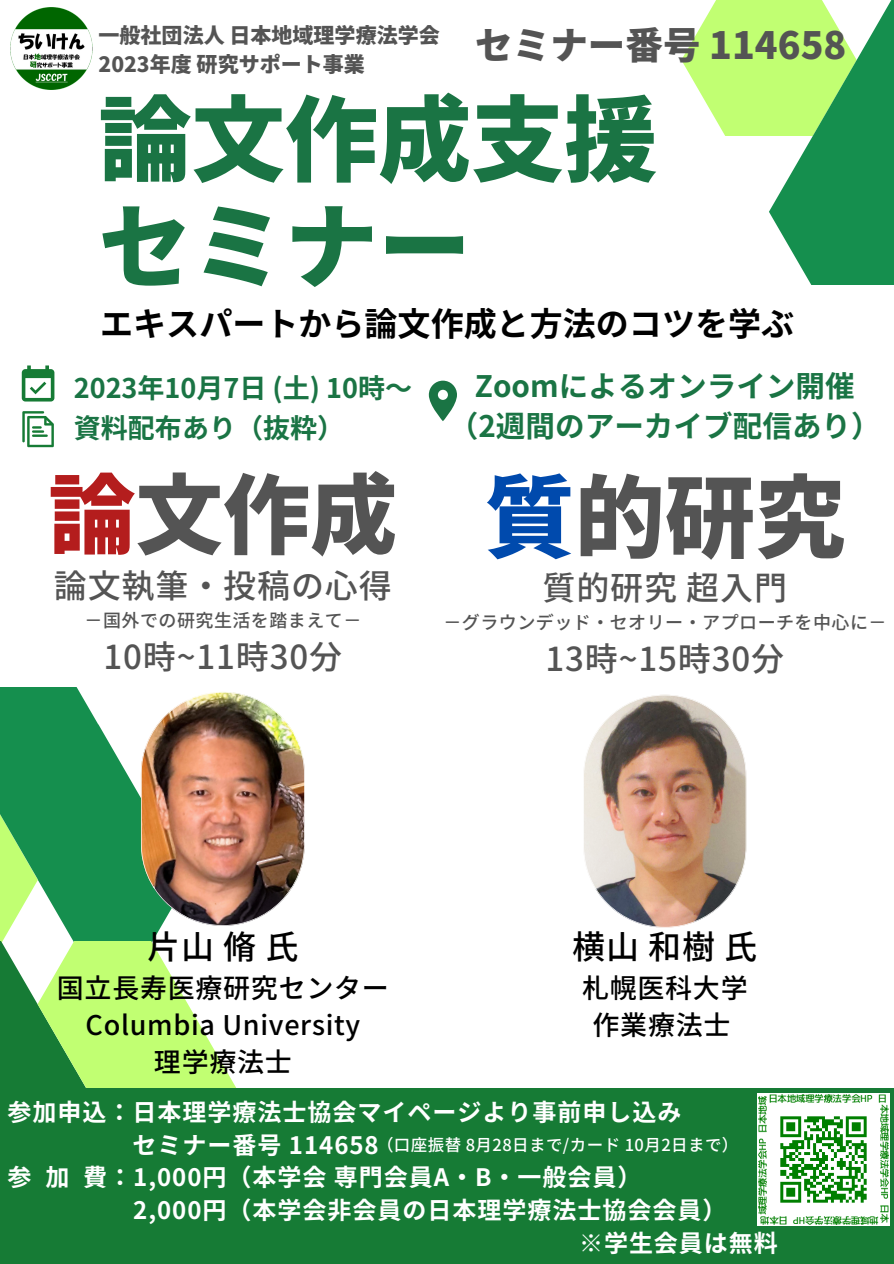
<style>
.page{position:relative;width:894px;height:1264px;background:#fff}
.page>*{position:absolute;margin:0;border:0;box-sizing:border-box;transform-origin:0 0}
.t1{font:800 93px "Source Han Sans JP";color:#1a7444}
.t2{font:800 90px "Source Han Sans JP";color:#545454}
.t3{font:800 87px "Source Han Sans JP";color:#545454}
.t4{font:800 37.5px "Source Han Sans JP";color:#545454}
.t5{font:500 33px "Source Han Sans JP";letter-spacing:.025em;color:#545454}
.t6{font:700 33px "Source Han Sans JP";color:#000}
.t7{font:500 33px "Source Han Sans JP";letter-spacing:.15em;color:#000}
.t8{font:700 29.55px "Source Han Sans JP";color:#1a7444}
.t9{font:500 27px "Source Han Sans JP";letter-spacing:.025em;color:#000}
.t10{font:700 27px "Source Han Sans JP";color:#1a7444}
.t11{font:700 24px "Source Han Sans JP";letter-spacing:.04em;color:#fff}
.t12{font:800 21px "Source Han Sans JP";color:#545454}
.t13{font:500 18px "Source Han Sans JP";letter-spacing:.025em;color:#545454}
.t14{font:500 16.5px "Source Han Sans JP";letter-spacing:.025em;color:#fff}
.s1{color:#b41d1d}
.s2{color:#004aad}
</style>
<div class="page">
<svg style="left:113px;top:750px;width:49px;height:191px;background:#339d65"></svg>
<svg style="left:681px;top:0;width:212px;height:284px"></svg>
<svg style="left:0;top:687px;width:113px;height:401px;background:#40a364"></svg>
<svg style="left:38px;top:941px;width:199px;height:147px;fill:#c1ff72"></svg>
<div style="left:0;top:1088px;width:893px;height:175px;background:#167b35"></div>
<svg style="left:22px;top:365px;width:32px;height:36px"></svg>
<svg style="left:428px;top:380px;width:29px;height:41px"></svg>
<svg style="left:22px;top:411px;width:32px;height:36px"></svg>
<img style="left:10px;top:8px;width:83px;height:81px">
<img style="left:757px;top:1093px;width:132px;height:132px">
<img style="left:141px;top:692px;width:163px;height:233px">
<img style="left:584px;top:694px;width:162px;height:233px">
<p class="t12" style="left:98px;top:19px;width:342px">一般社団法人日本地域理学療法学会</p>
<p class="t12" style="left:98px;top:48px;width:268px">2023年度研究サポート事業</p>
<p class="t4" style="left:475px;top:16px;width:372px">セミナー番号 114658</p>
<p class="t1" style="left:98px;top:66px;width:560px">論文作成支援</p>
<p class="t1" style="left:98px;top:173px;width:374px">セミナー</p>
<p class="t6" style="left:100px;top:298px;width:695px">エキスパートから論文作成と方法のコツを学ぶ</p>
<p class="t10" style="left:74px;top:366px;width:338px">2023年10月 7日 (土) 10時～</p>
<p class="t8" style="left:474px;top:362px;width:381px">Zoomによるオンライン開催</p>
<p class="t10" style="left:74px;top:406px;width:272px">資料配布あり（抜粋）</p>
<p class="t8" style="left:448px;top:403px;width:433px">（2週間のアーカイブ配信あり）</p>
<p class="t3" style="left:49px;top:446px;width:350px"><span class="s1">論</span>文作成</p>
<p class="t5" style="left:54px;top:559px;width:339px">論文執筆・投稿の心得</p>
<p class="t13" style="left:85px;top:606px;width:273px">－国外での研究生活を踏まえて－</p>
<p class="t5" style="left:104px;top:630px;width:240px">10時~11時30分</p>
<p class="t2" style="left:484px;top:446px;width:362px"><span class="s2">質</span>的研究</p>
<p class="t5" style="left:542px;top:561px;width:240px">質的研究超入門</p>
<p class="t13" style="left:443px;top:608px;width:439px">－グラウンデッド・セオリー・アプローチを中心に－</p>
<p class="t5" style="left:545px;top:632px;width:240px">13時~15時30分</p>
<p class="t7" style="left:147px;top:920px;width:149px">片山脩氏</p>
<p class="t9" style="left:57px;top:966px;width:333px">国立長寿医療研究センター</p>
<p class="t9" style="left:86px;top:1003px;width:276px">Columbia University</p>
<p class="t9" style="left:154px;top:1041px;width:136px">理学療法士</p>
<p class="t7" style="left:572px;top:920px;width:183px">横山和樹氏</p>
<p class="t9" style="left:582px;top:966px;width:167px">札幌医科大学</p>
<p class="t9" style="left:592px;top:1003px;width:136px">作業療法士</p>
<p class="t11" style="left:8px;top:1093px;width:675px">参加申込：日本理学療法士協会マイページより事前申し込み</p>
<p class="t11" style="left:132px;top:1125px;width:247px">セミナー番号 114658</p>
<p class="t11" style="left:8px;top:1158px;width:635px">参加費：1,000円（本学会専門会員A・B・一般会員）</p>
<p class="t11" style="left:133px;top:1191px;width:594px">2,000円（本学会非会員の日本理学療法士協会会員）</p>
<p class="t11" style="left:579px;top:1223px;width:200px">※学生会員は無料</p>
<p class="t14" style="left:377px;top:1131px;width:363px">（口座振替 8月28日まで/カード 10月2日まで）</p>
</div>
